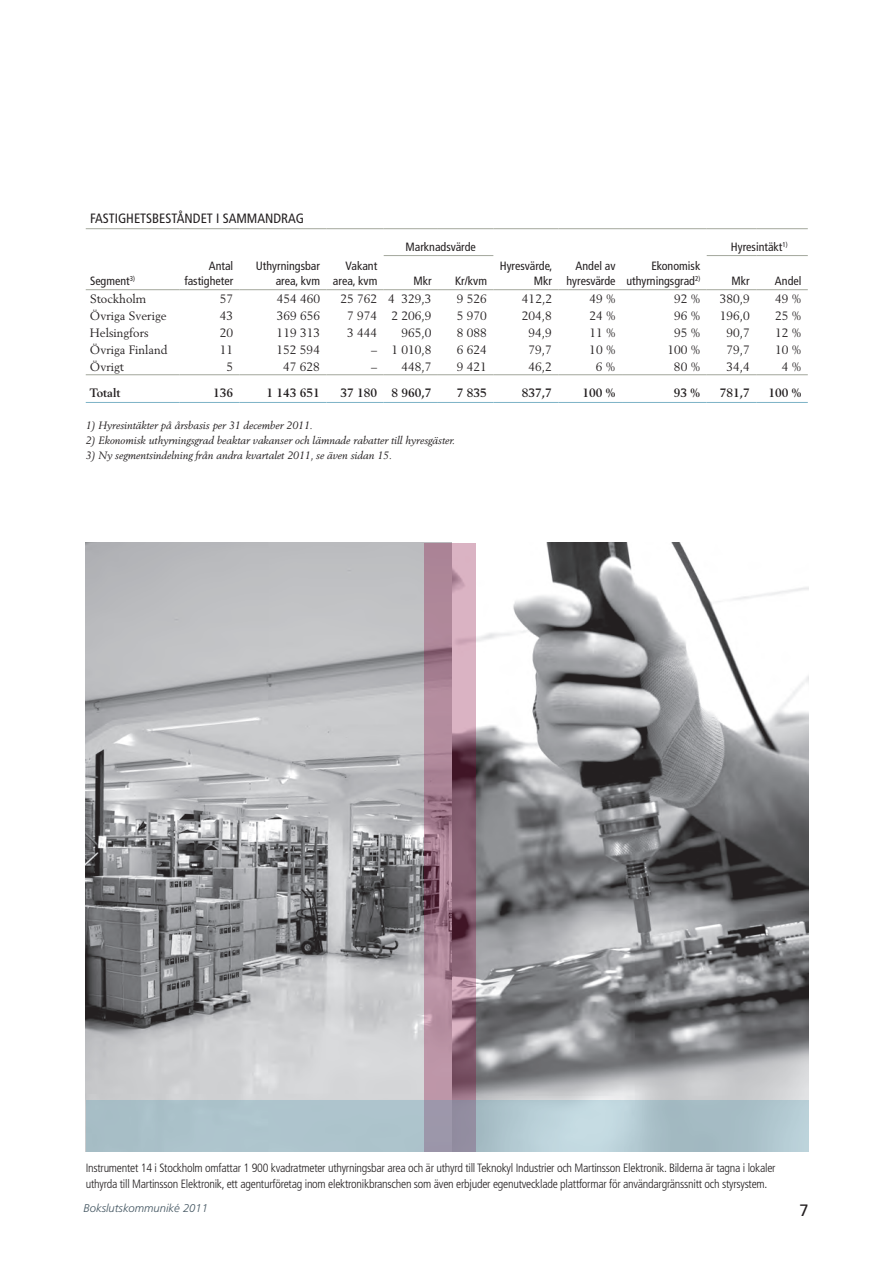
<style>
.page{position:relative;width:893px;height:1263px;background:#fff}
.page>*{position:absolute;margin:0;border:0;box-sizing:border-box;transform-origin:0 0}
.t1{font:16.5px "Frutiger LT Std";color:#231f20}
.t2{font:condensed 13.5px "Frutiger LT Std";color:#231f20}
.t3{font:300 condensed 12px/16.5px "Frutiger LT Std";letter-spacing:-.02em;color:#231f20}
.t4{font:12px "Berling LT Std";color:#231f20}
.t5{font:condensed 12px/15px "Frutiger LT Std";color:#231f20;text-align:right}
.t6{font:700 12px "Berling LT Std";color:#231f20}
.t7{font:italic 300 11.25px "Frutiger LT Std";color:#435561}
.t8{font:italic 10.5px "Berling LT Std";color:#231f20}
</style>
<div class="page">
<img style="left:86px;top:542px;width:723px;height:558px">
<svg style="left:86px;top:229px;width:722px;height:147px"></svg>
<hr style="left:86px;top:228px;width:93px;height:1px;background:#a3a79c">
<hr style="left:179px;top:228px;width:61px;height:1px;background:#a3a79c">
<hr style="left:240px;top:228px;width:86px;height:1px;background:#a3a79c">
<hr style="left:326px;top:228px;width:58px;height:1px;background:#a3a79c">
<hr style="left:384px;top:228px;width:54px;height:1px;background:#a3a79c">
<hr style="left:438px;top:228px;width:55px;height:1px;background:#a3a79c">
<hr style="left:493px;top:228px;width:65px;height:1px;background:#a3a79c">
<hr style="left:558px;top:228px;width:64px;height:1px;background:#a3a79c">
<hr style="left:622px;top:228px;width:85px;height:1px;background:#a3a79c">
<hr style="left:707px;top:228px;width:49px;height:1px;background:#a3a79c">
<hr style="left:756px;top:228px;width:52px;height:1px;background:#a3a79c">
<hr style="left:384px;top:255px;width:54px;height:1px;background:#a3a79c">
<hr style="left:438px;top:255px;width:55px;height:1px;background:#a3a79c">
<hr style="left:707px;top:255px;width:49px;height:1px;background:#a3a79c">
<hr style="left:756px;top:255px;width:52px;height:1px;background:#a3a79c">
<hr style="left:86px;top:289px;width:93px;height:1px;background:#a3a79c">
<hr style="left:179px;top:289px;width:61px;height:1px;background:#a3a79c">
<hr style="left:240px;top:289px;width:86px;height:1px;background:#a3a79c">
<hr style="left:326px;top:289px;width:58px;height:1px;background:#a3a79c">
<hr style="left:384px;top:289px;width:54px;height:1px;background:#a3a79c">
<hr style="left:438px;top:289px;width:55px;height:1px;background:#a3a79c">
<hr style="left:493px;top:289px;width:65px;height:1px;background:#a3a79c">
<hr style="left:558px;top:289px;width:64px;height:1px;background:#a3a79c">
<hr style="left:622px;top:289px;width:85px;height:1px;background:#a3a79c">
<hr style="left:707px;top:289px;width:49px;height:1px;background:#a3a79c">
<hr style="left:756px;top:289px;width:52px;height:1px;background:#a3a79c">
<hr style="left:86px;top:374px;width:93px;height:1px;background:#a3a79c">
<hr style="left:179px;top:374px;width:61px;height:1px;background:#a3a79c">
<hr style="left:240px;top:374px;width:86px;height:1px;background:#a3a79c">
<hr style="left:326px;top:374px;width:58px;height:1px;background:#a3a79c">
<hr style="left:384px;top:374px;width:54px;height:1px;background:#a3a79c">
<hr style="left:438px;top:374px;width:55px;height:1px;background:#a3a79c">
<hr style="left:493px;top:374px;width:65px;height:1px;background:#a3a79c">
<hr style="left:558px;top:374px;width:64px;height:1px;background:#a3a79c">
<hr style="left:622px;top:374px;width:85px;height:1px;background:#a3a79c">
<hr style="left:707px;top:374px;width:49px;height:1px;background:#a3a79c">
<hr style="left:756px;top:374px;width:52px;height:1px;background:#a3a79c">
<hr style="left:86px;top:402px;width:93px;height:1px;background:#7cb3c6">
<hr style="left:179px;top:402px;width:61px;height:1px;background:#7cb3c6">
<hr style="left:240px;top:402px;width:86px;height:1px;background:#7cb3c6">
<hr style="left:326px;top:402px;width:58px;height:1px;background:#7cb3c6">
<hr style="left:384px;top:402px;width:54px;height:1px;background:#7cb3c6">
<hr style="left:438px;top:402px;width:55px;height:1px;background:#7cb3c6">
<hr style="left:493px;top:402px;width:65px;height:1px;background:#7cb3c6">
<hr style="left:558px;top:402px;width:64px;height:1px;background:#7cb3c6">
<hr style="left:622px;top:402px;width:85px;height:1px;background:#7cb3c6">
<hr style="left:707px;top:402px;width:49px;height:1px;background:#7cb3c6">
<hr style="left:756px;top:402px;width:52px;height:1px;background:#7cb3c6">
<svg style="left:425px;top:543px;width:51px;height:557px;background:#a47d8e"></svg>
<svg style="left:86px;top:1100px;width:723px;height:51px;background:#acc1ca"></svg>
<p class="t2" style="left:90px;top:210px;width:215px">FASTIGHETSBESTÅNDET I SAMMANDRAG</p>
<p class="t5" style="left:90px;top:274px;width:47px">Segment<sup>3)</sup></p>
<p class="t5" style="left:184px;top:259px;width:50px">Antal fastigheter</p>
<p class="t5" style="left:256px;top:259px;width:66px">Uthyrningsbar area, kvm</p>
<p class="t5" style="left:333px;top:259px;width:46px">Vakant area, kvm</p>
<p class="t5" style="left:405px;top:240px;width:72px">Marknadsvärde</p>
<p class="t5" style="left:731px;top:240px;width:58px">Hyresintäkt<sup>1)</sup></p>
<p class="t5" style="left:413px;top:274px;width:20px">Mkr</p>
<p class="t5" style="left:455px;top:274px;width:33px">Kr/kvm</p>
<p class="t5" style="left:500px;top:259px;width:54px">Hyresvärde,<br>Mkr</p>
<p class="t5" style="left:566px;top:259px;width:51px">Andel av hyresvärde</p>
<p class="t5" style="left:626px;top:259px;width:75px">Ekonomisk uthyrningsgrad<sup>2)</sup></p>
<p class="t5" style="left:732px;top:274px;width:20px">Mkr</p>
<p class="t5" style="left:775px;top:274px;width:28px">Andel</p>
<p class="t4" style="left:90px;top:292px;width:58px">Stockholm</p>
<p class="t4" style="left:220px;top:292px;width:15px">57</p>
<p class="t4" style="left:277px;top:292px;width:45px">454 460</p>
<p class="t4" style="left:341px;top:292px;width:92px">25 762 4 329,3</p>
<p class="t4" style="left:457px;top:292px;width:32px">9 526</p>
<p class="t4" style="left:522px;top:292px;width:32px">412,2</p>
<p class="t4" style="left:589px;top:292px;width:28px">49 %</p>
<p class="t4" style="left:674px;top:292px;width:28px">92 %</p>
<p class="t4" style="left:720px;top:292px;width:32px">380,9</p>
<p class="t4" style="left:775px;top:292px;width:28px">49 %</p>
<p class="t4" style="left:90px;top:308px;width:78px">Övriga Sverige</p>
<p class="t4" style="left:220px;top:308px;width:15px">43</p>
<p class="t4" style="left:277px;top:308px;width:45px">369 656</p>
<p class="t4" style="left:347px;top:308px;width:86px">7 974 2 206,9</p>
<p class="t4" style="left:457px;top:308px;width:32px">5 970</p>
<p class="t4" style="left:522px;top:308px;width:32px">204,8</p>
<p class="t4" style="left:589px;top:308px;width:28px">24 %</p>
<p class="t4" style="left:674px;top:308px;width:28px">96 %</p>
<p class="t4" style="left:720px;top:308px;width:32px">196,0</p>
<p class="t4" style="left:775px;top:308px;width:28px">25 %</p>
<p class="t4" style="left:90px;top:325px;width:60px">Helsingfors</p>
<p class="t4" style="left:220px;top:325px;width:15px">20</p>
<p class="t4" style="left:277px;top:325px;width:45px">119 313</p>
<p class="t4" style="left:347px;top:325px;width:32px">3 444</p>
<p class="t4" style="left:401px;top:325px;width:32px">965,0</p>
<p class="t4" style="left:457px;top:325px;width:32px">8 088</p>
<p class="t4" style="left:529px;top:325px;width:25px">94,9</p>
<p class="t4" style="left:589px;top:325px;width:28px">11 %</p>
<p class="t4" style="left:674px;top:325px;width:28px">95 %</p>
<p class="t4" style="left:726px;top:325px;width:25px">90,7</p>
<p class="t4" style="left:775px;top:325px;width:28px">12 %</p>
<p class="t4" style="left:90px;top:342px;width:79px">Övriga Finland</p>
<p class="t4" style="left:220px;top:342px;width:15px">11</p>
<p class="t4" style="left:277px;top:342px;width:45px">152 594</p>
<p class="t4" style="left:371px;top:342px;width:62px">– 1 010,8</p>
<p class="t4" style="left:457px;top:342px;width:32px">6 624</p>
<p class="t4" style="left:529px;top:342px;width:25px">79,7</p>
<p class="t4" style="left:589px;top:342px;width:28px">10 %</p>
<p class="t4" style="left:667px;top:342px;width:34px">100 %</p>
<p class="t4" style="left:726px;top:342px;width:25px">79,7</p>
<p class="t4" style="left:775px;top:342px;width:28px">10 %</p>
<p class="t4" style="left:90px;top:359px;width:36px">Övrigt</p>
<p class="t4" style="left:226px;top:359px;width:8px">5</p>
<p class="t4" style="left:283px;top:359px;width:38px">47 628</p>
<p class="t4" style="left:371px;top:359px;width:62px">– 448,7</p>
<p class="t4" style="left:457px;top:359px;width:32px">9 421</p>
<p class="t4" style="left:529px;top:359px;width:25px">46,2</p>
<p class="t4" style="left:596px;top:359px;width:21px">6 %</p>
<p class="t4" style="left:674px;top:359px;width:28px">80 %</p>
<p class="t4" style="left:726px;top:359px;width:25px">34,4</p>
<p class="t4" style="left:782px;top:359px;width:21px">4 %</p>
<p class="t6" style="left:90px;top:386px;width:32px">Totalt</p>
<p class="t6" style="left:213px;top:386px;width:22px">136</p>
<p class="t6" style="left:267px;top:386px;width:55px">1 143 651</p>
<p class="t6" style="left:340px;top:386px;width:92px">37 180 8 960,7</p>
<p class="t6" style="left:457px;top:386px;width:32px">7 835</p>
<p class="t6" style="left:522px;top:386px;width:32px">837,7</p>
<p class="t6" style="left:583px;top:386px;width:34px">100 %</p>
<p class="t6" style="left:674px;top:386px;width:28px">93 %</p>
<p class="t6" style="left:720px;top:386px;width:32px">781,7</p>
<p class="t6" style="left:768px;top:386px;width:34px">100 %</p>
<p class="t8" style="left:86px;top:419px;width:229px">1) Hyresintäkter på årsbasis per 31 december 2011.</p>
<p class="t8" style="left:86px;top:434px;width:371px">2) Ekonomisk uthyrningsgrad beaktar vakanser och lämnade rabatter till hyresgäster.</p>
<p class="t8" style="left:86px;top:449px;width:308px">3) Ny segmentsindelning från andra kvartalet 2011, se även sidan 15.</p>
<p class="t3" style="left:86px;top:1159px;width:691px">Instrumentet 14 i Stockholm omfattar 1 900 kvadratmeter uthyrningsbar area och är uthyrd till Teknokyl Industrier och Martinsson Elektronik. Bilderna är tagna i lokaler uthyrda till Martinsson Elektronik, ett agenturföretag inom elektronikbranschen som även erbjuder egenutvecklade plattformar för användargränssnitt och styrsystem.</p>
<p class="t7" style="left:84px;top:1201px;width:126px">Bokslutskommuniké 2011</p>
<h1 class="t1" style="left:799px;top:1200px;width:11px">7</h1>
</div>
